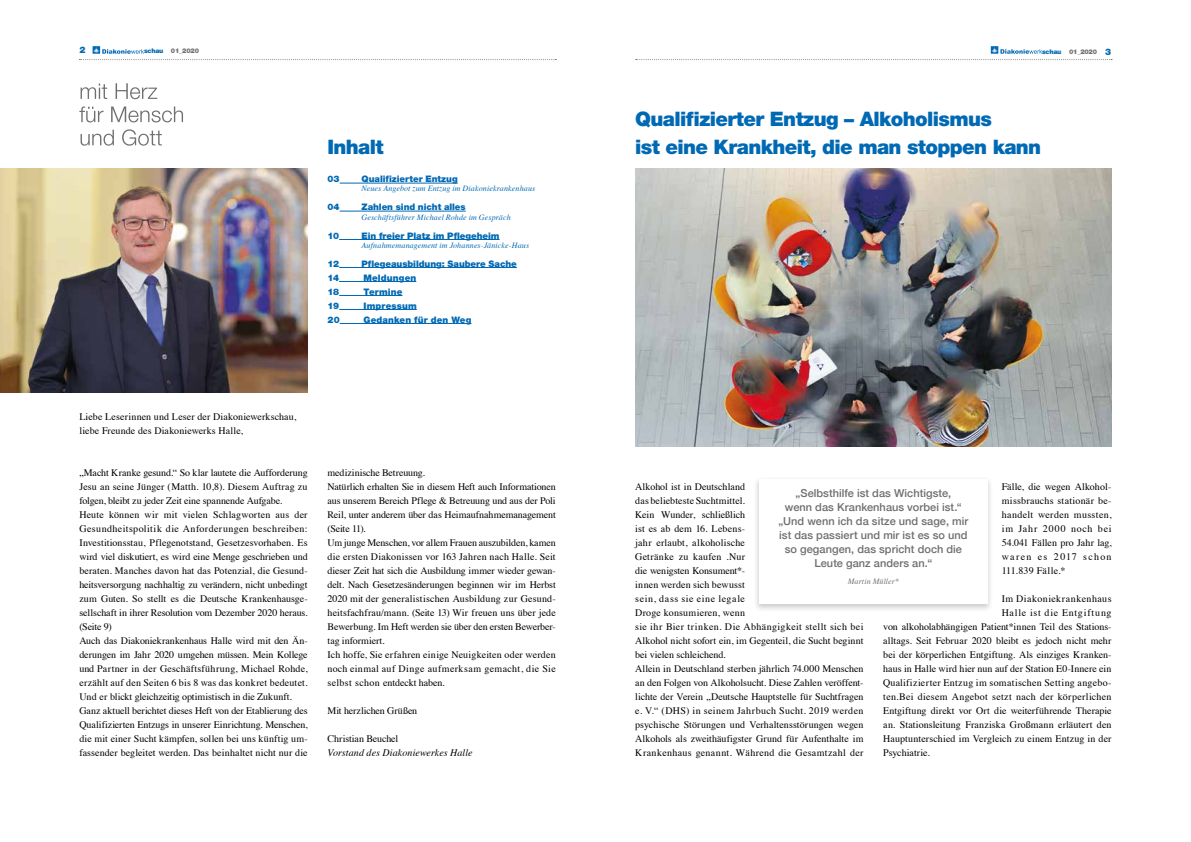
<style>
.page{position:relative;width:1191px;height:842px;background:#fff}
.page>*{position:absolute;margin:0;border:0;box-sizing:border-box;transform-origin:0 0}
.t1{font:900 20px/28px "Helvetica Neue LT Pro";letter-spacing:-.03em;color:#0069b4}
.t2{font:500 11px/14px "Helvetica Neue";letter-spacing:.005em;color:#6f6f6e;text-align:center}
.t3{font:10px/14px "Times";letter-spacing:.005em;color:#000}
.t4{font:10px "Times";letter-spacing:.03em;color:#000}
.t5{font:italic 10px "Times";letter-spacing:.005em;color:#000}
.t6{font:10px "Times";letter-spacing:.04em;color:#000}
.t7{font:10px "Times";letter-spacing:.075em;color:#000}
.t8{font:10px "Times";letter-spacing:-.015em;color:#000}
.t9{font:900 9px "Helvetica Neue LT Pro";letter-spacing:-.005em;color:#0069b4}
.t10{font:900 9px "Helvetica Neue LT Pro";letter-spacing:.015em;color:#0069b4}
.t11{font:italic 8px "Times";letter-spacing:.015em;color:#0069b4}
.t12{font:italic 8px "Times";letter-spacing:.015em;color:#6f6f6e}
.t13{font:900 6.5px "Helvetica Neue LT Pro";letter-spacing:-.03em;color:#6f6f6e}
.s1{color:#0069b4}
.s2{font-size:9px;color:#0069b4}
</style>
<div class="page">
<svg style="left:635px;top:46px;width:477px;height:14px"></svg>
<img style="left:635px;top:168px;width:476px;height:278px">
<svg style="left:81px;top:129px;width:81px;height:17px"></svg>
<svg style="left:79px;top:106px;width:104px;height:16px"></svg>
<svg style="left:81px;top:83px;width:76px;height:16px"></svg>
<hr style="left:340px;top:183px;width:118px;height:1px;background:#0069b4">
<hr style="left:340px;top:211px;width:126px;height:1px;background:#0069b4">
<hr style="left:339px;top:239px;width:160px;height:1px;background:#0069b4">
<hr style="left:339px;top:267px;width:178px;height:1px;background:#0069b4">
<hr style="left:339px;top:281px;width:77px;height:1px;background:#0069b4">
<hr style="left:339px;top:295px;width:63px;height:1px;background:#0069b4">
<hr style="left:339px;top:309px;width:78px;height:1px;background:#0069b4">
<hr style="left:340px;top:323px;width:131px;height:1px;background:#0069b4">
<svg style="left:79px;top:46px;width:477px;height:14px"></svg>
<img style="left:0;top:168px;width:308px;height:224px">
<div style="left:753px;top:476px;width:240px;height:137px;background:#000;opacity:.2"></div>
<div style="left:759px;top:479px;width:228px;height:125px;background:#fff"></div>
<p class="t9" style="left:79px;top:45px;width:8px">2</p>
<p class="t13" style="left:144px;top:47px;width:56px"><span class="s1">schau</span> 01_2020</p>
<h1 class="t1" style="left:327px;top:133px;width:58px">Inhalt</h1>
<p class="t9" style="left:327px;top:174px;width:14px">03</p>
<p class="t9" style="left:361px;top:174px;width:98px">Qualifizierter Entzug</p>
<p class="t11" style="left:361px;top:182px;width:175px">Neues Angebot zum Entzug im Diakoniekrankenhaus</p>
<p class="t9" style="left:327px;top:202px;width:14px">04</p>
<p class="t9" style="left:361px;top:202px;width:106px">Zahlen sind nicht alles</p>
<p class="t11" style="left:361px;top:210px;width:151px">Geschäftsführer Michael Rohde im Gespräch</p>
<p class="t9" style="left:327px;top:230px;width:13px">10</p>
<p class="t9" style="left:361px;top:230px;width:140px">Ein freier Platz im Pflegeheim</p>
<p class="t11" style="left:361px;top:238px;width:169px">Aufnahmemanagement im Johannes-Jänicke-Haus</p>
<p class="t9" style="left:327px;top:258px;width:13px">12</p>
<p class="t9" style="left:361px;top:258px;width:157px">Pflegeausbildung: Saubere Sache</p>
<p class="t9" style="left:327px;top:272px;width:13px">14</p>
<p class="t10" style="left:363px;top:272px;width:54px">Meldungen</p>
<p class="t9" style="left:327px;top:286px;width:13px">18</p>
<p class="t10" style="left:363px;top:286px;width:40px">Termine</p>
<p class="t9" style="left:327px;top:300px;width:13px">19</p>
<p class="t10" style="left:363px;top:300px;width:55px">Impressum</p>
<p class="t9" style="left:327px;top:314px;width:14px">20</p>
<p class="t10" style="left:363px;top:314px;width:109px">Gedanken für den Weg</p>
<p class="t3" style="left:79px;top:409px;width:218px">Liebe Leserinnen und Leser der Diakoniewerkschau, liebe Freunde des Diakoniewerks Halle,</p>
<p class="t3" style="left:79px;top:465px;width:230px">„Macht Kranke gesund.“ So klar lautete die Aufforderung Jesu an seine Jünger (Matth. 10,8). Diesem Auftrag zu folgen, bleibt zu jeder Zeit eine spannende Aufgabe.<br>Heute können wir mit vielen Schlagworten aus der Gesundheitspolitik die Anforderungen beschreiben:<br>Investitionsstau, Pflegenotstand, Gesetzesvorhaben. Es wird viel diskutiert, es wird eine Menge geschrieben und beraten. Manches davon hat das Potenzial, die Gesund&shy;heitsversorgung nachhaltig zu verändern, nicht unbedingt zum Guten. So stellt es die Deutsche Krankenhausge&shy;sellschaft in ihrer Resolution vom Dezember 2020 heraus. (Seite 9)<br>Auch das Diakoniekrankenhaus Halle wird mit den Än&shy;derungen im Jahr 2020 umgehen müssen. Mein Kollege und Partner in der Geschäftsführung, Michael Rohde, erzählt auf den Seiten 6 bis 8 was das konkret bedeutet.<br>Und er blickt gleichzeitig optimistisch in die Zukunft.<br>Ganz aktuell berichtet dieses Heft von der Etablierung des Qualifizierten Entzugs in unserer Einrichtung. Menschen, die mit einer Sucht kämpfen, sollen bei uns künftig um&shy;fassender begleitet werden. Das beinhaltet nicht nur die</p>
<p class="t3" style="left:327px;top:465px;width:230px">medizinische Betreuung.<br>Natürlich erhalten Sie in diesem Heft auch Informationen aus unserem Bereich Pflege &amp; Betreuung und aus der Poli Reil, unter anderem über das Heimaufnahmemanagement (Seite 11).<br>Um junge Menschen, vor allem Frauen auszubilden, kamen die ersten Diakonissen vor 163 Jahren nach Halle. Seit dieser Zeit hat sich die Ausbildung immer wieder gewan&shy;delt. Nach Gesetzesänderungen beginnen wir im Herbst 2020 mit der generalistischen Ausbildung zur Gesund&shy;heitsfachfrau/mann. (Seite 13) Wir freuen uns über jede Bewerbung. Im Heft werden sie über den ersten Bewerber&shy;tag informiert.<br>Ich hoffe, Sie erfahren einige Neuigkeiten oder werden noch einmal auf Dinge aufmerksam gemacht, die Sie selbst schon entdeckt haben.</p>
<p class="t3" style="left:327px;top:703px;width:91px">Mit herzlichen Grüßen</p>
<p class="t8" style="left:327px;top:729px;width:72px">Christian Beuchel</p>
<p class="t5" style="left:327px;top:744px;width:147px">Vorstand des Diakoniewerkes Halle</p>
<p class="t13" style="left:1042px;top:47px;width:70px"><span class="s1">schau</span> 01_2020 <span class="s2">3</span></p>
<h1 class="t1" style="left:635px;top:105px;width:407px">Qualifizierter Entzug – Alkoholismus<br>ist eine Krankheit, die man stoppen kann</h1>
<p class="t3" style="left:635px;top:479px;width:230px">Alkohol ist in Deutschland<br>das beliebteste Suchtmittel.<br>Kein Wunder, schließlich<br>ist es ab dem 16. Lebens-<br>jahr erlaubt, alkoholische<br>Getränke zu kaufen .Nur<br>die wenigsten Konsument*-<br>innen werden sich bewusst<br>sein, dass sie eine legale<br>Droge konsumieren, wenn<br>sie ihr Bier trinken. Die Abhängigkeit stellt sich bei Alkohol nicht sofort ein, im Gegenteil, die Sucht beginnt bei vielen schleichend.<br>Allein in Deutschland sterben jährlich 74.000 Menschen an den Folgen von Alkoholsucht. Diese Zahlen veröffent&shy;lichte der Verein „Deutsche Hauptstelle für Suchtfragen e. V.“ (DHS) in seinem Jahrbuch Sucht. 2019 werden psychische Störungen und Verhaltensstörungen wegen Alkohols als zweithäufigster Grund für Aufenthalte im Krankenhaus genannt. Während die Gesamtzahl der</p>
<p class="t3" style="left:1001px;top:479px;width:111px;text-align:justify">Fälle, die wegen Alkohol&shy;missbrauchs stationär be&shy;handelt werden mussten, im Jahr 2000 noch bei 54.041 Fällen pro Jahr lag, waren es 2017 schon 111.839 Fälle.*</p>
<p class="t6" style="left:1001px;top:589px;width:111px">Im Diakoniekrankenhaus</p>
<p class="t7" style="left:1001px;top:603px;width:111px">Halle ist die Entgiftung</p>
<p class="t3" style="left:883px;top:619px;width:230px">von alkoholabhängigen Patient*innen Teil des Stations-</p>
<p class="t3" style="left:883px;top:633px;width:230px">alltags. Seit Februar 2020 bleibt es jedoch nicht mehr</p>
<p class="t3" style="left:883px;top:647px;width:230px">bei der körperlichen Entgiftung. Als einziges Kranken-</p>
<p class="t3" style="left:883px;top:661px;width:230px">haus in Halle wird hier nun auf der Station E0-Innere ein</p>
<p class="t4" style="left:883px;top:673px;width:230px">Qualifizierter Entzug im somatischen Setting angebo-</p>
<p class="t4" style="left:883px;top:687px;width:230px">ten.Bei diesem Angebot setzt nach der körperlichen</p>
<p class="t3" style="left:883px;top:703px;width:230px">Entgiftung direkt vor Ort die weiterführende Therapie</p>
<p class="t3" style="left:883px;top:717px;width:230px">an. Stationsleitung Franziska Großmann erläutert den</p>
<p class="t3" style="left:883px;top:731px;width:230px">Hauptunterschied im Vergleich zu einem Entzug in der</p>
<p class="t3" style="left:883px;top:745px;width:48px">Psychiatrie.</p>
<p class="t2" style="left:778px;top:485px;width:191px">„Selbsthilfe ist das Wichtigste,<br>wenn das Krankenhaus vorbei ist.“ „Und wenn ich da sitze und sage, mir ist das passiert und mir ist es so und so gegangen, das spricht doch die<br>Leute ganz anders an.“</p>
<p class="t12" style="left:847px;top:575px;width:53px">Martin Müller*</p>
</div>
